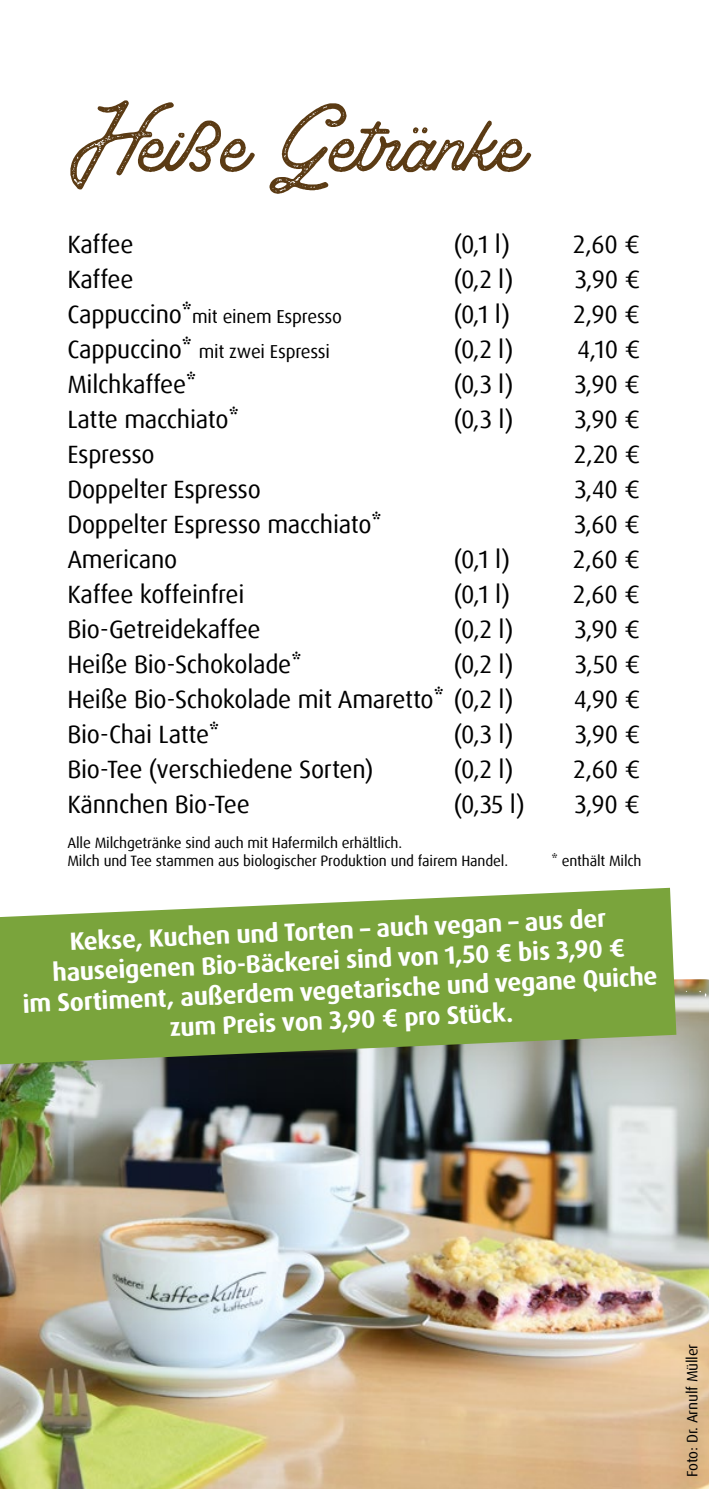
<style>
.page{position:relative;width:709px;height:1489px;background:#fff}
.page>*{position:absolute;margin:0;border:0;box-sizing:border-box;transform-origin:0 0}
.t1{font:68.75px "Thistails Rough";color:#5b3b14}
.t2{font:25px "Dax OT";letter-spacing:-.01em;color:#000}
.t3{font:700 25px/30px "Dax OT";color:#fff;text-align:center}
.t4{font:18.75px "Dax OT";letter-spacing:-.01em;color:#000}
.t5{font:15px/18px "Dax OT";letter-spacing:-.01em;color:#000}
.s1{font-size:25px}
</style>
<div class="page">
<img style="left:0;top:979px;width:709px;height:509px">
<svg style="left:0;top:887px;width:676px;height:177px;background:#86a953"></svg>
<h1 class="t1" style="left:67px;top:108px;width:462px">Heiße Getränke</h1>
<p class="t2" style="left:67px;top:228px;width:68px">Kaffee</p>
<p class="t2" style="left:454px;top:228px;width:58px">(0,1 l)</p>
<p class="t2" style="left:573px;top:228px;width:68px">2,60 €</p>
<p class="t2" style="left:67px;top:263px;width:68px">Kaffee</p>
<p class="t2" style="left:454px;top:263px;width:61px">(0,2 l)</p>
<p class="t2" style="left:575px;top:263px;width:67px">3,90 €</p>
<p class="t4" style="left:67px;top:304px;width:276px"><span class="s1">Cappuccino*</span>mit einem Espresso</p>
<p class="t2" style="left:454px;top:298px;width:58px">(0,1 l)</p>
<p class="t2" style="left:573px;top:298px;width:68px">2,90 €</p>
<p class="t4" style="left:67px;top:339px;width:264px"><span class="s1">Cappuccino*</span> mit zwei Espressi</p>
<p class="t2" style="left:454px;top:333px;width:61px">(0,2 l)</p>
<p class="t2" style="left:577px;top:333px;width:64px">4,10 €</p>
<p class="t2" style="left:67px;top:368px;width:131px">Milchkaffee*</p>
<p class="t2" style="left:454px;top:368px;width:61px">(0,3 l)</p>
<p class="t2" style="left:574px;top:368px;width:67px">3,90 €</p>
<p class="t2" style="left:67px;top:403px;width:173px">Latte macchiato*</p>
<p class="t2" style="left:454px;top:403px;width:61px">(0,3 l)</p>
<p class="t2" style="left:575px;top:403px;width:67px">3,90 €</p>
<p class="t2" style="left:67px;top:438px;width:89px">Espresso</p>
<p class="t2" style="left:574px;top:438px;width:68px">2,20 €</p>
<p class="t2" style="left:67px;top:473px;width:195px">Doppelter Espresso</p>
<p class="t2" style="left:574px;top:473px;width:67px">3,40 €</p>
<p class="t2" style="left:67px;top:508px;width:316px">Doppelter Espresso macchiato*</p>
<p class="t2" style="left:574px;top:508px;width:67px">3,60 €</p>
<p class="t2" style="left:67px;top:543px;width:111px">Americano</p>
<p class="t2" style="left:454px;top:543px;width:58px">(0,1 l)</p>
<p class="t2" style="left:573px;top:543px;width:68px">2,60 €</p>
<p class="t2" style="left:67px;top:578px;width:179px">Kaffee koffeinfrei</p>
<p class="t2" style="left:454px;top:578px;width:58px">(0,1 l)</p>
<p class="t2" style="left:573px;top:578px;width:68px">2,60 €</p>
<p class="t2" style="left:67px;top:613px;width:195px">Bio-Getreidekaffee</p>
<p class="t2" style="left:454px;top:613px;width:61px">(0,2 l)</p>
<p class="t2" style="left:575px;top:613px;width:67px">3,90 €</p>
<p class="t2" style="left:67px;top:648px;width:236px">Heiße Bio-Schokolade*</p>
<p class="t2" style="left:454px;top:648px;width:61px">(0,2 l)</p>
<p class="t2" style="left:575px;top:648px;width:67px">3,50 €</p>
<p class="t2" style="left:67px;top:683px;width:447px">Heiße Bio-Schokolade mit Amaretto* (0,2 l)</p>
<p class="t2" style="left:574px;top:683px;width:68px">4,90 €</p>
<p class="t2" style="left:67px;top:718px;width:154px">Bio-Chai Latte*</p>
<p class="t2" style="left:454px;top:718px;width:61px">(0,3 l)</p>
<p class="t2" style="left:575px;top:718px;width:67px">3,90 €</p>
<p class="t2" style="left:67px;top:753px;width:307px">Bio-Tee (verschiedene Sorten)</p>
<p class="t2" style="left:454px;top:753px;width:61px">(0,2 l)</p>
<p class="t2" style="left:573px;top:753px;width:68px">2,60 €</p>
<p class="t2" style="left:67px;top:788px;width:184px">Kännchen Bio-Tee</p>
<p class="t2" style="left:454px;top:788px;width:72px">(0,35 l)</p>
<p class="t2" style="left:575px;top:788px;width:67px">3,90 €</p>
<p class="t5" style="left:551px;top:852px;width:91px">* enthält Milch</p>
<p class="t5" style="left:67px;top:834px;width:442px">Alle Milchgetränke sind auch mit Hafermilch erhältlich.<br>Milch und Tee stammen aus biologischer Produktion und fairem Handel.</p>
<p class="t3" style="left:19px;top:931px;width:636px;rotate:-3deg">Kekse, Kuchen und Torten – auch vegan – aus der hauseigenen Bio-Bäckerei sind von 1,50 € bis 3,90 €<br>im Sortiment, außerdem vegetarische und vegane Quiche zum Preis von 3,90 € pro Stück.</p>
<p class="t5" style="left:683px;top:1476px;width:135px;rotate:-90deg">Foto: Dr. Arnulf Müller</p>
</div>
